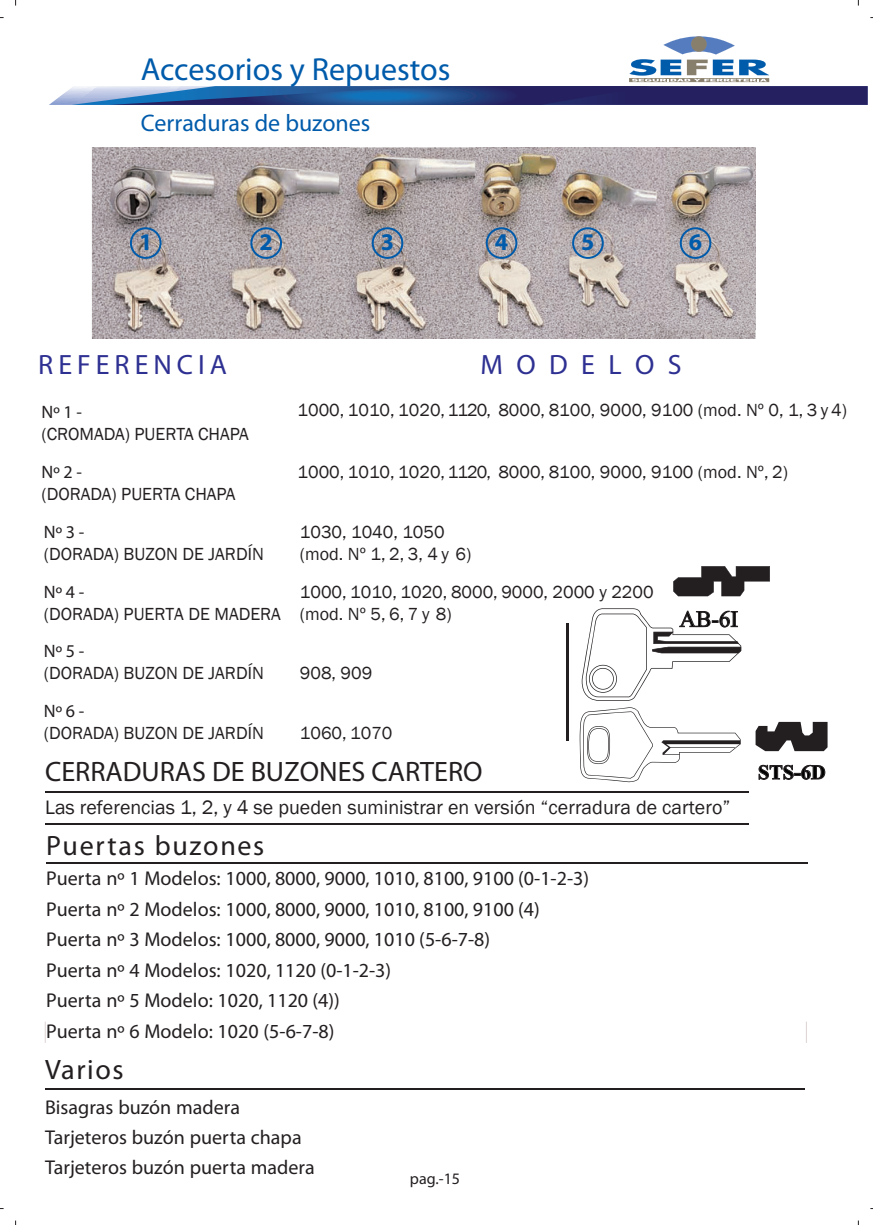
<style>
.page{position:relative;width:874px;height:1225px;background:#fff}
.page>*{position:absolute;margin:0;border:0;box-sizing:border-box;transform-origin:0 0}
.t1{font:32px "Myriad Pro";color:#015bab}
.t2{font:600 28.2px "Franklin Gothic";color:#231f20}
.t3{font:600 28px "Franklin Gothic";letter-spacing:.06em;color:#231f20}
.t4{font:600 28px "Franklin Gothic";letter-spacing:.18em;color:#2e3092}
.t5{font:600 28px "Franklin Gothic";letter-spacing:.48em;color:#2e3092}
.t6{font:24px "Myriad Pro";color:#015bab}
.t7{font:700 24px "Myriad Pro";color:#015bab}
.t8{font:22.8px "Times New Roman";color:#000}
.t9{font:700 20.2px "Times New Roman";color:#000}
.t10{font:600 20px/30.6px "Franklin Gothic";color:#231f20}
.t11{font:20px "Franklin Gothic";color:#231f20}
.t12{font:18px/22px "Franklin Gothic";color:#231f20}
.t13{font:600 18px "Franklin Gothic";color:#231f20}
.t14{font:900 16px "Myriad Pro";color:#231f20}
</style>
<div class="page">
<img style="left:49px;top:88px;width:23px;height:17px">
<svg style="left:72px;top:36px;width:795px;height:69px"></svg>
<hr style="left:45px;top:791px;width:703px;height:1px;background:#231f20">
<hr style="left:45px;top:823px;width:703px;height:2px;background:#231f20">
<hr style="left:45px;top:1088px;width:758px;height:1px;background:#231f20">
<hr style="left:46px;top:862px;width:761px;height:2px;background:#231f20">
<svg style="left:581px;top:608px;width:159px;height:93px"></svg>
<svg style="left:673px;top:566px;width:96px;height:30px"></svg>
<svg style="left:579px;top:707px;width:161px;height:75px"></svg>
<svg style="left:755px;top:722px;width:72px;height:29px"></svg>
<hr style="left:565px;top:623px;width:2px;height:118px;background:#231f20">
<img style="left:91px;top:147px;width:663px;height:192px">
<svg style="left:130px;top:227px;width:31px;height:32px"></svg>
<svg style="left:250px;top:227px;width:32px;height:32px"></svg>
<svg style="left:371px;top:227px;width:32px;height:32px"></svg>
<svg style="left:485px;top:227px;width:32px;height:32px"></svg>
<svg style="left:572px;top:227px;width:31px;height:32px"></svg>
<svg style="left:679px;top:227px;width:32px;height:32px"></svg>
<h1 class="t1" style="left:141px;top:57px;width:311px">Accesorios y Repuestos</h1>
<h3 class="t6" style="left:141px;top:114px;width:231px">Cerraduras de buzones</h3>
<h3 class="t7" style="left:139px;top:228px;width:15px">1</h3>
<h3 class="t7" style="left:259px;top:228px;width:15px">2</h3>
<h3 class="t7" style="left:380px;top:228px;width:15px">3</h3>
<h3 class="t7" style="left:494px;top:228px;width:15px">4</h3>
<h3 class="t7" style="left:581px;top:228px;width:15px">5</h3>
<h3 class="t7" style="left:688px;top:228px;width:15px">6</h3>
<h3 class="t4" style="left:38px;top:355px;width:190px">REFERENCIA</h3>
<h3 class="t5" style="left:480px;top:355px;width:203px">MODELOS</h3>
<p class="t13" style="left:41px;top:406px;width:42px">Nº 1 -</p>
<p class="t12" style="left:41px;top:423px;width:208px">(CROMADA) PUERTA CHAPA</p>
<p class="t12" style="left:297px;top:399px;width:550px">1000, 1010, 1020, 1120, 8000, 8100, 9000, 9100 (mod. Nº 0, 1, 3 y 4)</p>
<p class="t13" style="left:41px;top:466px;width:42px">Nº 2 -</p>
<p class="t12" style="left:41px;top:483px;width:195px">(DORADA) PUERTA CHAPA</p>
<p class="t12" style="left:297px;top:461px;width:491px">1000, 1010, 1020, 1120, 8000, 8100, 9000, 9100 (mod. Nº, 2)</p>
<p class="t13" style="left:44px;top:525px;width:42px">Nº 3 -</p>
<p class="t12" style="left:44px;top:542px;width:221px">(DORADA) BUZON DE JARDÍN</p>
<p class="t12" style="left:300px;top:520px;width:173px">1030, 1040, 1050 (mod. Nº 1, 2, 3, 4 y 6)</p>
<p class="t13" style="left:44px;top:585px;width:42px">Nº 4 -</p>
<p class="t12" style="left:44px;top:602px;width:238px">(DORADA) PUERTA DE MADERA</p>
<p class="t12" style="left:300px;top:580px;width:355px">1000, 1010, 1020, 8000, 9000, 2000 y 2200 (mod. Nº 5, 6, 7 y 8)</p>
<p class="t8" style="left:679px;top:606px;width:60px">AB-6I</p>
<p class="t13" style="left:44px;top:645px;width:42px">Nº 5 -</p>
<p class="t12" style="left:44px;top:662px;width:221px">(DORADA) BUZON DE JARDÍN</p>
<p class="t12" style="left:300px;top:661px;width:74px">908, 909</p>
<p class="t13" style="left:44px;top:704px;width:42px">Nº 6 -</p>
<p class="t12" style="left:44px;top:721px;width:221px">(DORADA) BUZON DE JARDÍN</p>
<p class="t12" style="left:300px;top:721px;width:94px">1060, 1070</p>
<h2 class="t2" style="left:45px;top:761px;width:438px">CERRADURAS DE BUZONES CARTERO</h2>
<p class="t11" style="left:45px;top:796px;width:686px">Las referencias 1, 2, y 4 se pueden suministrar en versión “cerradura de cartero”</p>
<h3 class="t3" style="left:46px;top:835px;width:220px">Puertas buzones</h3>
<p class="t10" style="left:46px;top:864px;width:544px">Puerta nº 1 Modelos: 1000, 8000, 9000, 1010, 8100, 9100 (0-1-2-3)<br>Puerta nº 2 Modelos: 1000, 8000, 9000, 1010, 8100, 9100 (4)<br>Puerta nº 3 Modelos: 1000, 8000, 9000, 1010 (5-6-7-8)<br>Puerta nº 4 Modelos: 1020, 1120 (0-1-2-3)<br>Puerta nº 5 Modelo: 1020, 1120 (4))<br>Puerta nº 6 Modelo: 1020 (5-6-7-8)</p>
<h2 class="t2" style="left:45px;top:1060px;width:80px">Varios</h2>
<p class="t10" style="left:45px;top:1094px;width:271px;line-height:30px">Bisagras buzón madera<br>Tarjeteros buzón puerta chapa<br>Tarjeteros buzón puerta madera</p>
<p class="t14" style="left:409px;top:1172px;width:52px">pag.-15</p>
<p class="t9" style="left:757px;top:761px;width:69px">STS-6D</p>
</div>
